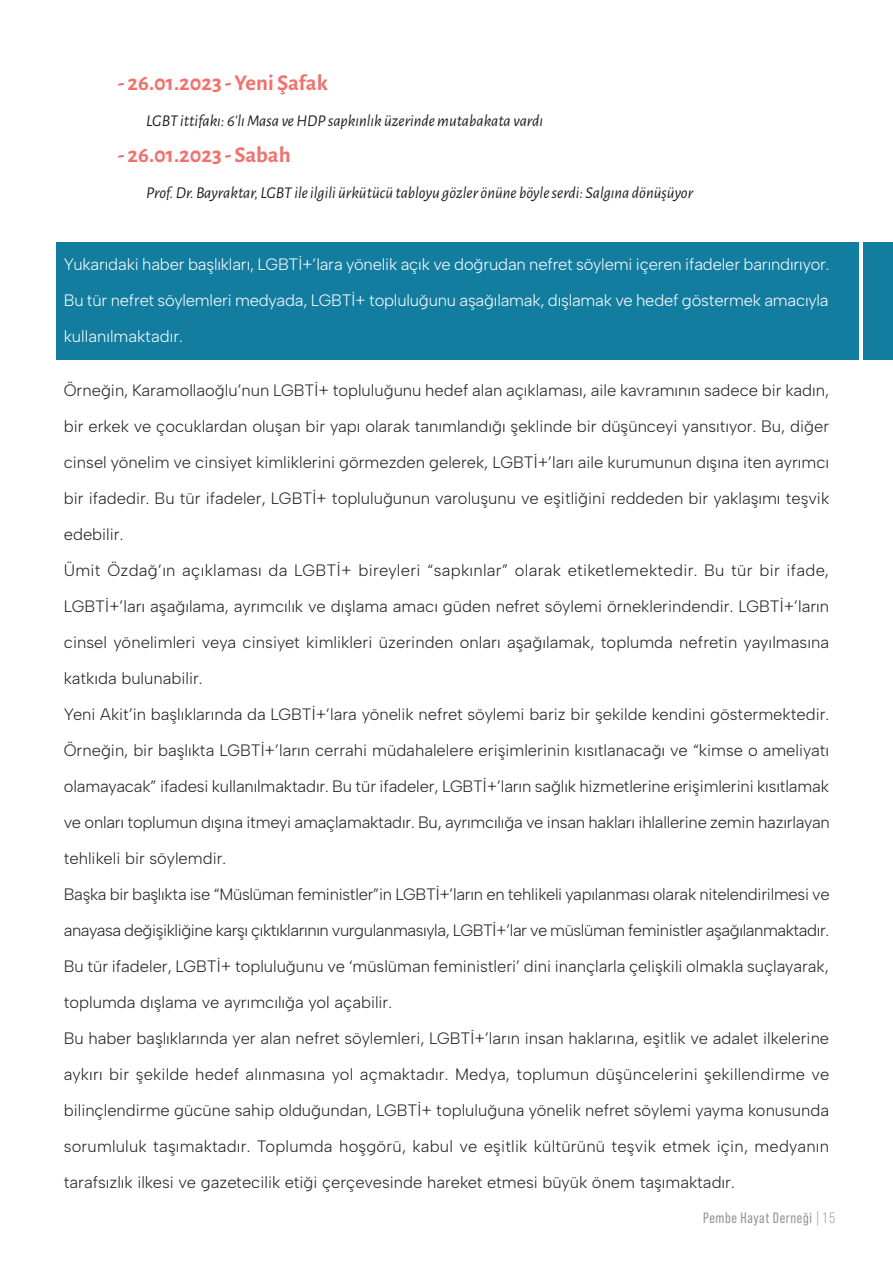
<style>
.page{position:relative;width:893px;height:1263px;background:#fff}
.page>*{position:absolute;margin:0;border:0;box-sizing:border-box;transform-origin:0 0}
.t1{font:700 22.5px "Alegreya Sans";color:#f2716d}
.t2{font:300 16.5px/36px "Albert Sans";color:#231f20}
.t3{font:300 16.5px/36px "Albert Sans";letter-spacing:-.01em;color:#fff;text-align:justify}
.t4{font:italic 16.5px "Alegreya Sans";color:#231f20}
.t5{font:15px "Bebas Neue Pro";letter-spacing:.04em;color:#939598}
.s1{font-style:inherit}
</style>
<div class="page">
<div style="left:57px;top:242px;width:836px;height:118px;background:#137da0"></div>
<hr style="left:859px;top:212px;width:4px;height:188px;background:#fff">
<h1 class="t1" style="left:118px;top:66px;width:212px">- 26.01.2023 - Yeni Şafak</h1>
<p class="t4" style="left:146px;top:110px;width:398px">LGBT ittifakı: 6’lı Masa ve HDP sapkınlık üzerinde mutabakata vardı</p>
<h1 class="t1" style="left:118px;top:138px;width:174px">- 26.01.2023 - Sabah</h1>
<p class="t4" style="left:146px;top:182px;width:548px">Prof. Dr. Bayraktar, LGBT ile ilgili ürkütücü tabloyu gözler önüne böyle serdi: Salgına dönüşüyor</p>
<p class="t3" style="left:64px;top:246px;width:767px">Yukarıdaki haber başlıkları, LGBTİ+’lara yönelik açık ve doğrudan nefret söylemi içeren ifadeler barındırıyor.<br>Bu tür nefret söylemleri medyada, LGBTİ+ topluluğunu aşağılamak, dışlamak ve hedef göstermek amacıyla kullanılmaktadır.</p>
<p class="t2" style="left:64px;top:372px;width:767px">Örneğin, Karamollaoğlu’nun LGBTİ+ topluluğunu hedef alan açıklaması, aile kavramının sadece bir kadın, bir erkek ve çocuklardan oluşan bir yapı olarak tanımlandığı şeklinde bir düşünceyi yansıtıyor. Bu, diğer cinsel yönelim ve cinsiyet kimliklerini görmezden gelerek, LGBTİ+’ları aile kurumunun dışına iten ayrımcı bir ifadedir. Bu tür ifadeler, LGBTİ+ topluluğunun varoluşunu ve eşitliğini reddeden bir yaklaşımı teşvik edebilir.<br>Ü mit Özdağ’ın açıklaması da LGBTİ+ bireyleri “sapkınlar” olarak etiketlemektedir. Bu tür bir ifade, LGBTİ+’ları aşağılama, ayrımcılık ve dışlama amacı güden nefret söylemi örneklerindendir. LGBTİ+’ların cinsel yönelimleri veya cinsiyet kimlikleri üzerinden onları aşağılamak, toplumda nefretin yayılmasına katkıda bulunabilir.<br>Yeni Akit’in başlıklarında da LGBTİ+’lara yönelik nefret söylemi bariz bir şekilde kendini göstermektedir.<br>Örneğin, bir başlıkta LGBTİ+’ların cerrahi müdahalelere erişimlerinin kısıtlanacağı ve “kimse o ameliyatı olamayacak” ifadesi kullanılmaktadır. Bu tür ifadeler, LGBTİ+’ların sağlık hizmetlerine erişimlerini kısıtlamak ve onları toplumun dışına itmeyi amaçlamaktadır. Bu, ayrımcılığa ve insan hakları ihlallerine zemin hazırlayan tehlikeli bir söylemdir.<br>Başka bir başlıkta ise “Müslüman feministler”in LGBTİ+’ların en tehlikeli yapılanması olarak nitelendirilmesi ve anayasa değişikliğine karşı çıktıklarının vurgulanmasıyla, LGBTİ+’lar ve müslüman feministler aşağılanmaktadır.<br>Bu tür ifadeler, LGBTİ+ topluluğunu ve ‘müslüman feministleri’ dini inançlarla çelişkili olmakla suçlayarak, toplumda dışlama ve ayrımcılığa yol açabilir.<br>Bu haber başlıklarında yer alan nefret söylemleri, LGBTİ+’ların insan haklarına, eşitlik ve adalet ilkelerine aykırı bir şekilde hedef alınmasına yol açmaktadır. Medya, toplumun düşüncelerini şekillendirme ve bilinçlendirme gücüne sahip olduğundan, LGBTİ+ topluluğuna yönelik nefret söylemi yayma konusunda sorumluluk taşımaktadır. Toplumda hoşgörü, kabul ve eşitlik kültürünü teşvik etmek için, medyanın tarafsızlık ilkesi ve gazetecilik etiği çerçevesinde hareket etmesi büyük önem taşımaktadır.</p>
<p class="t5" style="left:703px;top:1210px;width:133px">Pembe Hayat Derneği <span class="s1">| 1 5</span></p>
</div>
